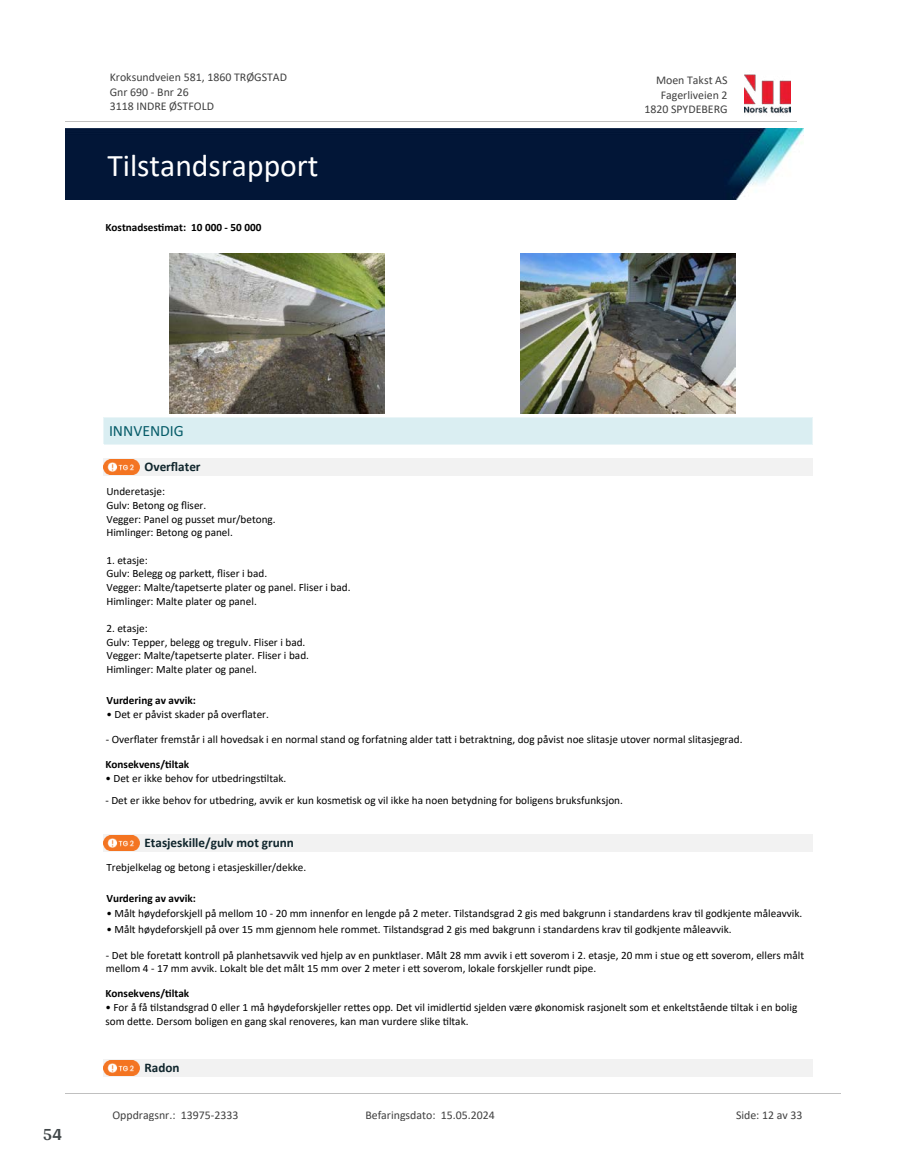
<style>
.page{position:relative;width:915px;height:1172px;background:#fff}
.page>*{position:absolute;margin:0;border:0;box-sizing:border-box;transform-origin:0 0}
.t1{font:31.65px "Calibri";color:#fff}
.t2{font:700 18px "Arya";color:#414749}
.t3{font:15.75px "Calibri";color:#065c69}
.t4{font:700 13.2px "Calibri";color:#0f252c}
.t5{font:11.85px/14.5px "Calibri";color:#404040}
.t6{font:11.25px/13.6px "Calibri";color:#000}
.t7{font:700 11.25px "Calibri";color:#000}
</style>
<div class="page">
<img style="left:170px;top:253px;width:214px;height:160px">
<img style="left:520px;top:253px;width:215px;height:160px">
<div style="left:104px;top:418px;width:708px;height:26px;background:#daeef2"></div>
<hr style="left:104px;top:418px;width:708px;height:1px;background:#eaf5f7">
<hr style="left:104px;top:444px;width:708px;height:1px;background:#eaf5f7">
<div style="left:104px;top:459px;width:708px;height:17px;background:#f2f2f2"></div>
<svg style="left:107px;top:459px;width:29px;height:16px"></svg>
<img style="left:104px;top:460px;width:35px;height:14px">
<div style="left:104px;top:835px;width:708px;height:17px;background:#f2f2f2"></div>
<svg style="left:107px;top:835px;width:29px;height:1px"></svg>
<img style="left:104px;top:836px;width:35px;height:15px">
<div style="left:104px;top:1059px;width:708px;height:17px;background:#f2f2f2"></div>
<svg style="left:107px;top:1075px;width:29px;height:1px"></svg>
<img style="left:104px;top:1060px;width:35px;height:15px">
<img style="left:744px;top:74px;width:46px;height:40px">
<hr style="left:65px;top:121px;width:731px;height:1px;background:#c0c0c0">
<img style="left:65px;top:129px;width:738px;height:71px">
<hr style="left:65px;top:1093px;width:775px;height:1px;background:#c0c0c0">
<p class="t5" style="left:110px;top:70px;width:179px">Kroksundveien 581, 1860 TRØGSTAD<br>Gnr 690 - Bnr 26<br>3118 INDRE ØSTFOLD</p>
<p class="t5" style="left:655px;top:73px;width:73px">Moen Takst AS</p>
<p class="t5" style="left:660px;top:87px;width:68px">Fagerliveien 2</p>
<p class="t5" style="left:644px;top:102px;width:85px">1820 SPYDEBERG</p>
<h1 class="t1" style="left:107px;top:143px;width:213px">Tilstandsrapport</h1>
<p class="t7" style="left:105px;top:220px;width:157px">Kostnadses琀椀mat: 10 000 - 50 000</p>
<h2 class="t2" style="left:43px;top:1123px;width:21px">54</h2>
<h3 class="t3" style="left:109px;top:420px;width:76px">INNVENDIG</h3>
<p class="t4" style="left:144px;top:457px;width:58px">Over昀氀ater</p>
<p class="t6" style="left:106px;top:484px;width:171px">Underetasje:<br>Gulv: Betong og 昀氀iser.<br>Vegger: Panel og pusset mur/betong.<br>Himlinger: Betong og panel.</p>
<p class="t6" style="left:106px;top:553px;width:245px">1. etasje:<br>Gulv: Belegg og parke琀琀, 昀氀iser i bad.<br>Vegger: Malte/tapetserte plater og panel. Fliser i bad.<br>Himlinger: Malte plater og panel.</p>
<p class="t6" style="left:106px;top:621px;width:204px">2. etasje:<br>Gulv: Tepper, belegg og tregulv. Fliser i bad.<br>Vegger: Malte/tapetserte plater. Fliser i bad.<br>Himlinger: Malte plater og panel.</p>
<p class="t7" style="left:106px;top:692px;width:91px">Vurdering av avvik:</p>
<p class="t6" style="left:106px;top:707px;width:164px">• Det er påvist skader på over昀氀ater.</p>
<p class="t6" style="left:106px;top:732px;width:638px">- Over昀氀ater fremstår i all hovedsak i en normal stand og forfatning alder ta琀琀 i betraktning, dog påvist noe slitasje utover normal slitasjegrad.</p>
<p class="t7" style="left:105px;top:756px;width:85px">Konsekvens/琀椀ltak</p>
<p class="t6" style="left:105px;top:771px;width:182px">• Det er ikke behov for utbedrings琀椀ltak.</p>
<p class="t6" style="left:105px;top:793px;width:519px">- Det er ikke behov for utbedring, avvik er kun kosme琀椀sk og vil ikke ha noen betydning for boligens bruksfunksjon.</p>
<p class="t4" style="left:144px;top:833px;width:151px">Etasjeskille/gulv mot grunn</p>
<p class="t6" style="left:106px;top:860px;width:201px">Trebjelkelag og betong i etasjeskiller/dekke.</p>
<p class="t7" style="left:106px;top:891px;width:91px">Vurdering av avvik:</p>
<p class="t6" style="left:106px;top:906px;width:697px">• Målt høydeforskjell på mellom 10 - 20 mm innenfor en lengde på 2 meter. Tilstandsgrad 2 gis med bakgrunn i standardens krav 琀椀l godkjente måleavvik.</p>
<p class="t6" style="left:106px;top:922px;width:626px">• Målt høydeforskjell på over 15 mm gjennom hele rommet. Tilstandsgrad 2 gis med bakgrunn i standardens krav 琀椀l godkjente måleavvik.</p>
<p class="t6" style="left:106px;top:948px;width:699px">- Det ble foreta琀琀 kontroll på planhetsavvik ved hjelp av en punktlaser. Målt 28 mm avvik i e琀琀 soverom i 2. etasje, 20 mm i stue og e琀琀 soverom, ellers målt mellom 4 - 17 mm avvik. Lokalt ble det målt 15 mm over 2 meter i e琀琀 soverom, lokale forskjeller rundt pipe.</p>
<p class="t7" style="left:105px;top:985px;width:85px">Konsekvens/琀椀ltak</p>
<p class="t6" style="left:105px;top:1000px;width:693px">• For å få 琀椀lstandsgrad 0 eller 1 må høydeforskjeller re琀琀es opp. Det vil imidler琀椀d sjelden være økonomisk rasjonelt som et enkeltstående 琀椀ltak i en bolig som de琀琀e. Dersom boligen en gang skal renoveres, kan man vurdere slike 琀椀ltak.</p>
<p class="t4" style="left:144px;top:1058px;width:37px">Radon</p>
<p class="t5" style="left:112px;top:1107px;width:127px">Oppdragsnr.: 13975-2333</p>
<p class="t5" style="left:365px;top:1107px;width:131px">Befaringsdato: 15.05.2024</p>
<p class="t5" style="left:735px;top:1107px;width:68px">Side: 12 av 33</p>
</div>
